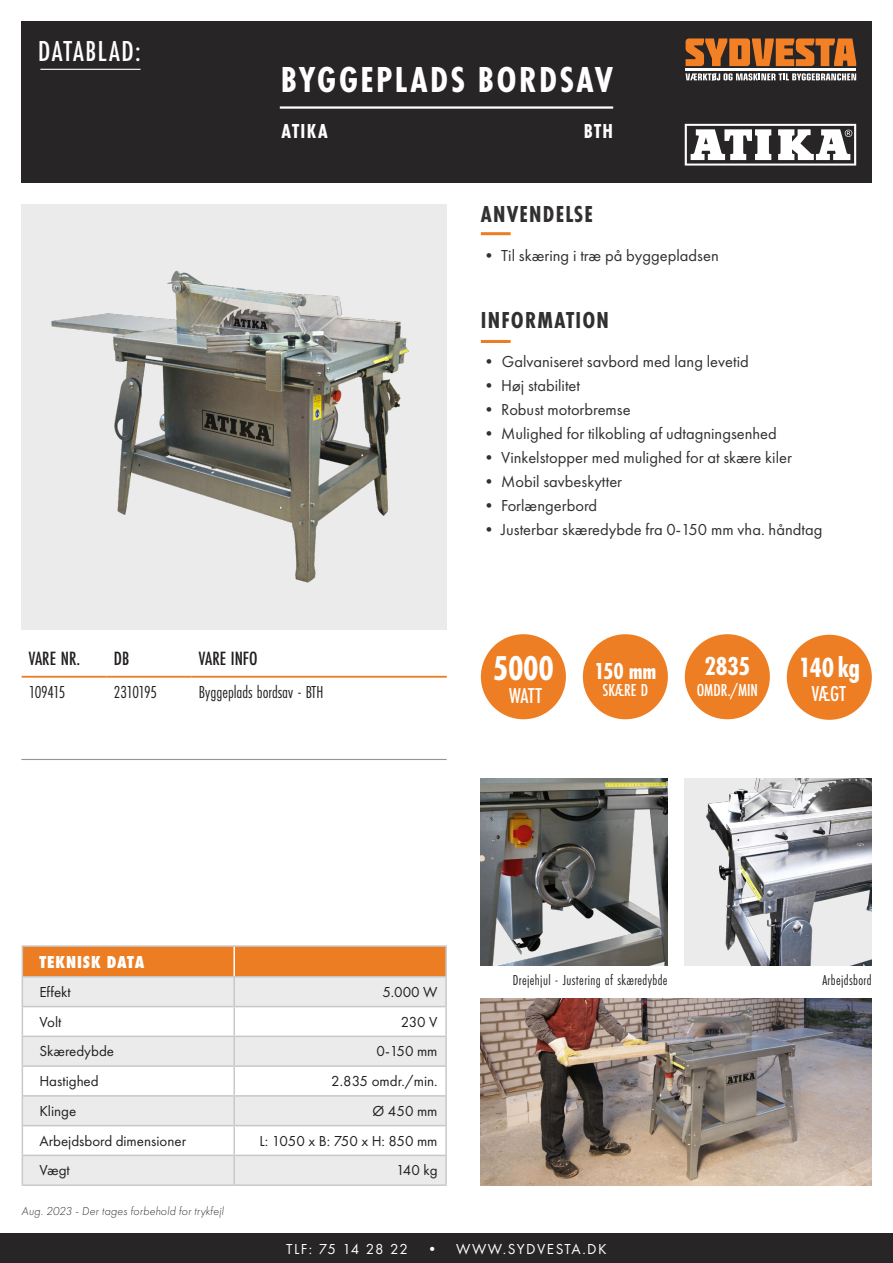
<style>
.page{position:relative;width:893px;height:1263px;background:#fff}
.page>*{position:absolute;margin:0;border:0;box-sizing:border-box;transform-origin:0 0}
.t1{font:700 37.5px "Futura PT Cond";letter-spacing:.06em;color:#fff}
.t2{font:700 35.85px "Futura PT Cond";color:#fff}
.t3{font:500 30px "Futura PT Cond";letter-spacing:.05em;color:#fff}
.t4{font:700 28.95px "Futura PT Cond";color:#fff}
.t5{font:700 27px "Futura PT Cond";color:#fff}
.t6{font:700 24px "Futura PT Cond";letter-spacing:.05em;color:#312f30}
.t7{font:700 24px "Futura PT Cond";color:#fff}
.t8{font:500 22.35px "Futura PT Cond";letter-spacing:-.005em;color:#fff}
.t9{font:700 21px "Futura PT Cond";letter-spacing:.06em;color:#fff}
.t10{font:500 19.95px "Futura PT Cond";color:#231f20}
.t11{font:18px "Futura PT Cond";color:#231f20}
.t12{font:500 18px "Futura PT Cond";color:#fff}
.t13{font:800 18px "Futura PT Cond";letter-spacing:.05em;color:#fff}
.t14{font:18px "Futura PT Cond";letter-spacing:-.03em;color:#231f20}
.t15{font:16.5px "Futura PT";color:#312f30}
.t16{font:15px "Futura PT";color:#231f20}
.t17{font:15px "Futura PT Cond";letter-spacing:.025em;color:#231f20}
.t18{font:15px "Futura PT";letter-spacing:.1em;color:#fff}
.t19{font:italic 300 12px "Futura PT";letter-spacing:.015em;color:#312f30}
</style>
<div class="page">
<hr style="left:22px;top:676px;width:85px;height:2px;background:#ec7d23">
<hr style="left:107px;top:676px;width:85px;height:2px;background:#ec7d23">
<hr style="left:192px;top:676px;width:255px;height:2px;background:#ec7d23">
<div style="left:583px;top:634px;width:85px;height:85px;background:#ee7e23;border-radius:50%"></div>
<div style="left:481px;top:634px;width:85px;height:85px;background:#ee7e23;border-radius:50%"></div>
<div style="left:685px;top:634px;width:85px;height:85px;background:#ee7e23;border-radius:50%"></div>
<div style="left:787px;top:635px;width:85px;height:85px;background:#ee7e23;border-radius:50%"></div>
<img style="left:22px;top:205px;width:425px;height:425px">
<div style="left:21px;top:21px;width:851px;height:162px;background:#282526"></div>
<div style="left:0;top:1233px;width:893px;height:30px;background:#282526"></div>
<hr style="left:280px;top:106px;width:333px;height:3px;background:#fff">
<hr style="left:481px;top:232px;width:30px;height:3px;background:#ec7d23">
<hr style="left:481px;top:340px;width:30px;height:3px;background:#ec7d23">
<svg style="left:686px;top:38px;width:170px;height:28px"></svg>
<svg style="left:686px;top:73px;width:170px;height:8px"></svg>
<hr style="left:686px;top:69px;width:170px;height:2px;background:#fff">
<hr style="left:21px;top:759px;width:426px;height:1px;background:#939598">
<hr style="left:22px;top:945px;width:212px;height:2px;background:#c7c8ca">
<hr style="left:234px;top:945px;width:213px;height:2px;background:#c7c8ca">
<hr style="left:445px;top:947px;width:2px;height:29px;background:#c7c8ca">
<hr style="left:234px;top:976px;width:213px;height:1px;background:#c7c8ca">
<hr style="left:445px;top:977px;width:2px;height:29px;background:#c7c8ca">
<hr style="left:234px;top:1006px;width:213px;height:1px;background:#c7c8ca">
<hr style="left:445px;top:1007px;width:2px;height:28px;background:#c7c8ca">
<hr style="left:234px;top:1035px;width:213px;height:2px;background:#c7c8ca">
<hr style="left:445px;top:1037px;width:2px;height:28px;background:#c7c8ca">
<hr style="left:234px;top:1065px;width:213px;height:2px;background:#c7c8ca">
<hr style="left:445px;top:1067px;width:2px;height:28px;background:#c7c8ca">
<hr style="left:234px;top:1095px;width:213px;height:1px;background:#c7c8ca">
<hr style="left:445px;top:1096px;width:2px;height:29px;background:#c7c8ca">
<hr style="left:234px;top:1125px;width:213px;height:1px;background:#c7c8ca">
<hr style="left:445px;top:1126px;width:2px;height:29px;background:#c7c8ca">
<svg style="left:22px;top:946px;width:424px;height:238px"></svg>
<hr style="left:234px;top:1155px;width:213px;height:1px;background:#c7c8ca">
<hr style="left:233px;top:1156px;width:2px;height:28px;background:#c7c8ca">
<hr style="left:445px;top:1156px;width:2px;height:28px;background:#c7c8ca">
<hr style="left:22px;top:1184px;width:212px;height:2px;background:#c7c8ca">
<hr style="left:234px;top:1184px;width:213px;height:2px;background:#c7c8ca">
<hr style="left:233px;top:947px;width:2px;height:29px;background:#fff">
<hr style="left:40px;top:69px;width:100px;height:1px;background:#fff">
<img style="left:480px;top:779px;width:188px;height:187px">
<img style="left:685px;top:779px;width:187px;height:187px">
<img style="left:480px;top:999px;width:392px;height:187px">
<svg style="left:685px;top:124px;width:171px;height:42px"></svg>
<p class="t3" style="left:38px;top:34px;width:104px">DATABLAD:</p>
<p class="t1" style="left:281px;top:58px;width:334px">BYGGEPLADS BORDSAV</p>
<p class="t9" style="left:282px;top:119px;width:48px">ATIKA</p>
<p class="t9" style="left:584px;top:119px;width:31px">BTH</p>
<p class="t6" style="left:481px;top:200px;width:114px">ANVENDELSE</p>
<p class="t15" style="left:481px;top:245px;width:239px">• Til skæring i træ på byggepladsen</p>
<p class="t6" style="left:481px;top:306px;width:130px">INFORMATION</p>
<p class="t15" style="left:481px;top:352px;width:269px">• Galvaniseret savbord med lang levetid</p>
<p class="t15" style="left:481px;top:376px;width:101px">• Høj stabilitet</p>
<p class="t15" style="left:481px;top:400px;width:151px">• Robust motorbremse</p>
<p class="t15" style="left:481px;top:424px;width:297px">• Mulighed for tilkobling af udtagningsenhed</p>
<p class="t15" style="left:481px;top:448px;width:313px">• Vinkelstopper med mulighed for at skære kiler</p>
<p class="t15" style="left:481px;top:472px;width:143px">• Mobil savbeskytter</p>
<p class="t15" style="left:481px;top:496px;width:118px">• Forlængerbord</p>
<p class="t15" style="left:481px;top:520px;width:343px">• Justerbar skæredybde fra 0-150 mm vha. håndtag</p>
<p class="t10" style="left:29px;top:646px;width:53px">VARE NR.</p>
<p class="t10" style="left:114px;top:646px;width:17px">DB</p>
<p class="t10" style="left:199px;top:646px;width:60px">VARE INFO</p>
<p class="t11" style="left:29px;top:681px;width:38px">109415</p>
<p class="t14" style="left:114px;top:681px;width:45px">2310195</p>
<p class="t11" style="left:199px;top:681px;width:126px">Byggeplads bordsav - BTH</p>
<p class="t2" style="left:493px;top:647px;width:62px">5000</p>
<p class="t8" style="left:509px;top:683px;width:35px">WATT</p>
<p class="t7" style="left:594px;top:657px;width:64px">150 mm</p>
<p class="t12" style="left:602px;top:680px;width:47px">SKÆRE D</p>
<p class="t5" style="left:704px;top:651px;width:47px">2835</p>
<p class="t12" style="left:697px;top:679px;width:63px">OMDR./MIN</p>
<p class="t4" style="left:799px;top:650px;width:63px">140 kg</p>
<p class="t8" style="left:812px;top:680px;width:36px">VÆGT</p>
<p class="t13" style="left:39px;top:952px;width:107px">TEKNISK DATA</p>
<p class="t16" style="left:39px;top:983px;width:33px">Effekt</p>
<p class="t16" style="left:382px;top:983px;width:57px">5.000 W</p>
<p class="t16" style="left:39px;top:1013px;width:24px">Volt</p>
<p class="t16" style="left:401px;top:1013px;width:38px">230 V</p>
<p class="t16" style="left:39px;top:1042px;width:76px">Skæredybde</p>
<p class="t16" style="left:377px;top:1042px;width:63px">0-150 mm</p>
<p class="t16" style="left:39px;top:1072px;width:61px">Hastighed</p>
<p class="t16" style="left:331px;top:1072px;width:108px">2.835 omdr./min.</p>
<p class="t16" style="left:39px;top:1102px;width:38px">Klinge</p>
<p class="t16" style="left:373px;top:1102px;width:67px">Ø 450 mm</p>
<p class="t16" style="left:39px;top:1132px;width:148px">Arbejdsbord dimensioner</p>
<p class="t16" style="left:260px;top:1132px;width:180px">L: 1050 x B: 750 x H: 850 mm</p>
<p class="t16" style="left:39px;top:1161px;width:32px">Vægt</p>
<p class="t16" style="left:396px;top:1161px;width:43px">140 kg</p>
<p class="t19" style="left:22px;top:1204px;width:204px">Aug. 2023 - Der tages forbehold for trykfejl</p>
<p class="t17" style="left:513px;top:971px;width:156px">Drejehjul - Justering af skæredybde</p>
<p class="t17" style="left:822px;top:971px;width:51px">Arbejdsbord</p>
<p class="t18" style="left:286px;top:1240px;width:322px">TLF: 75 14 28 22 • WWW.SYDVESTA.DK</p>
</div>
